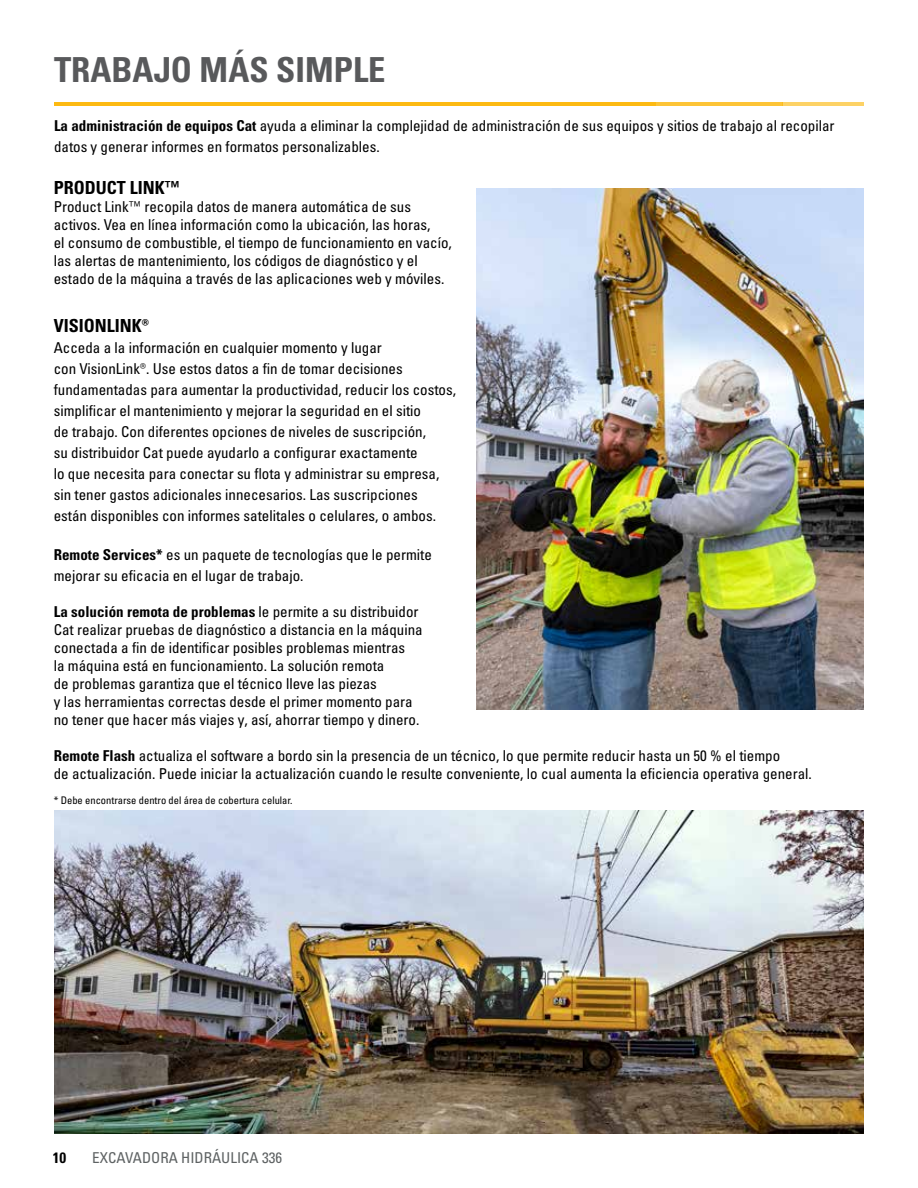
<style>
.page{position:relative;width:918px;height:1188px;background:#fff}
.page>*{position:absolute;margin:0;border:0;box-sizing:border-box;transform-origin:0 0}
.Headline_medium_gray{font:34.5px "Univers LTCYR 67 Bold Cond";color:#58595b}
.Headline_small_black{font:18px "Univers LTCYR 67 Bold Cond";color:#000}
.Body_copy{font:condensed 15px/21px "Univers LTCYR 57";color:#000}
.Body_copy_with_12pts{font:condensed 15px/18px "Univers LTCYR 57";color:#000}
.t1{font:condensed 15px "Univers LTCYR 57";color:#5e6263}
.t2{font:15px "Univers LTCYR 67 Bold Cond";color:#000}
.Body_copy_footnotes{font:condensed 10.5px "Univers LTCYR 57";color:#000}
.s1{font-family:"Univers LTCYR 67 Bold Cond";font-stretch:normal}
</style>
<div class="page">
<hr style="left:54px;top:102px;width:601px;height:4px;background:#fdba12">
<hr style="left:654px;top:102px;width:128px;height:4px;background:#fdc436">
<hr style="left:782px;top:102px;width:82px;height:4px;background:#fdd265">
<img style="left:476px;top:188px;width:388px;height:521px">
<img style="left:54px;top:810px;width:810px;height:324px">
<p class="Headline_medium_gray" style="left:54px;top:48px;width:333px">TRABAJO MÁS SIMPLE</p>
<p class="Body_copy" style="left:54px;top:114px;width:782px"><span class="s1">La administración de equipos Cat</span> ayuda a eliminar la complejidad de administración de sus equipos y sitios de trabajo al recopilar datos y generar informes en formatos personalizables.</p>
<p class="Headline_small_black" style="left:54px;top:176px;width:128px">PRODUCT LINK™</p>
<p class="Body_copy" style="left:54px;top:197px;width:400px;line-height:18px">Product Link™ recopila datos de manera automática de sus activos. Vea en línea información como la ubicación, las horas,<br>el consumo de combustible, el tiempo de funcionamiento en vacío, las alertas de mantenimiento, los códigos de diagnóstico y el estado de la máquina a través de las aplicaciones web y móviles.</p>
<p class="Headline_small_black" style="left:54px;top:315px;width:97px">VISIONLINK®</p>
<p class="Body_copy" style="left:54px;top:337px;width:404px">Acceda a la información en cualquier momento y lugar<br>con VisionLink®. Use estos datos a fin de tomar decisiones fundamentadas para aumentar la productividad, reducir los costos, simplificar el mantenimiento y mejorar la seguridad en el sitio<br>de trabajo. Con diferentes opciones de niveles de suscripción,<br>su distribuidor Cat puede ayudarlo a configurar exactamente<br>lo que necesita para conectar su flota y administrar su empresa, sin tener gastos adicionales innecesarios. Las suscripciones<br>están disponibles con informes satelitales o celulares, o ambos.</p>
<p class="Body_copy_with_12pts" style="left:54px;top:544px;width:380px;line-height:21px"><span class="s1">Remote Services*</span> es un paquete de tecnologías que le permite mejorar su eficacia en el lugar de trabajo.</p>
<p class="Body_copy_with_12pts" style="left:54px;top:603px;width:371px"><span class="s1">La solución remota de problemas</span> le permite a su distribuidor Cat realizar pruebas de diagnóstico a distancia en la máquina conectada a fin de identificar posibles problemas mientras<br>la máquina está en funcionamiento. La solución remota<br>de problemas garantiza que el técnico lleve las piezas<br>y las herramientas correctas desde el primer momento para no tener que hacer más viajes y, así, ahorrar tiempo y dinero.</p>
<p class="Body_copy_with_12pts" style="left:54px;top:747px;width:760px"><span class="s1">Remote Flash</span> actualiza el software a bordo sin la presencia de un técnico, lo que permite reducir hasta un 50 % el tiempo<br>de actualización. Puede iniciar la actualización cuando le resulte conveniente, lo cual aumenta la eficiencia operativa general.</p>
<p class="Body_copy_footnotes" style="left:54px;top:794px;width:240px">* Debe encontrarse dentro del área de cobertura celular.</p>
<p class="t2" style="left:53px;top:1148px;width:15px">10</p>
<p class="t1" style="left:92px;top:1148px;width:191px">EXCAVADORA HIDRÁULICA 336</p>
</div>
